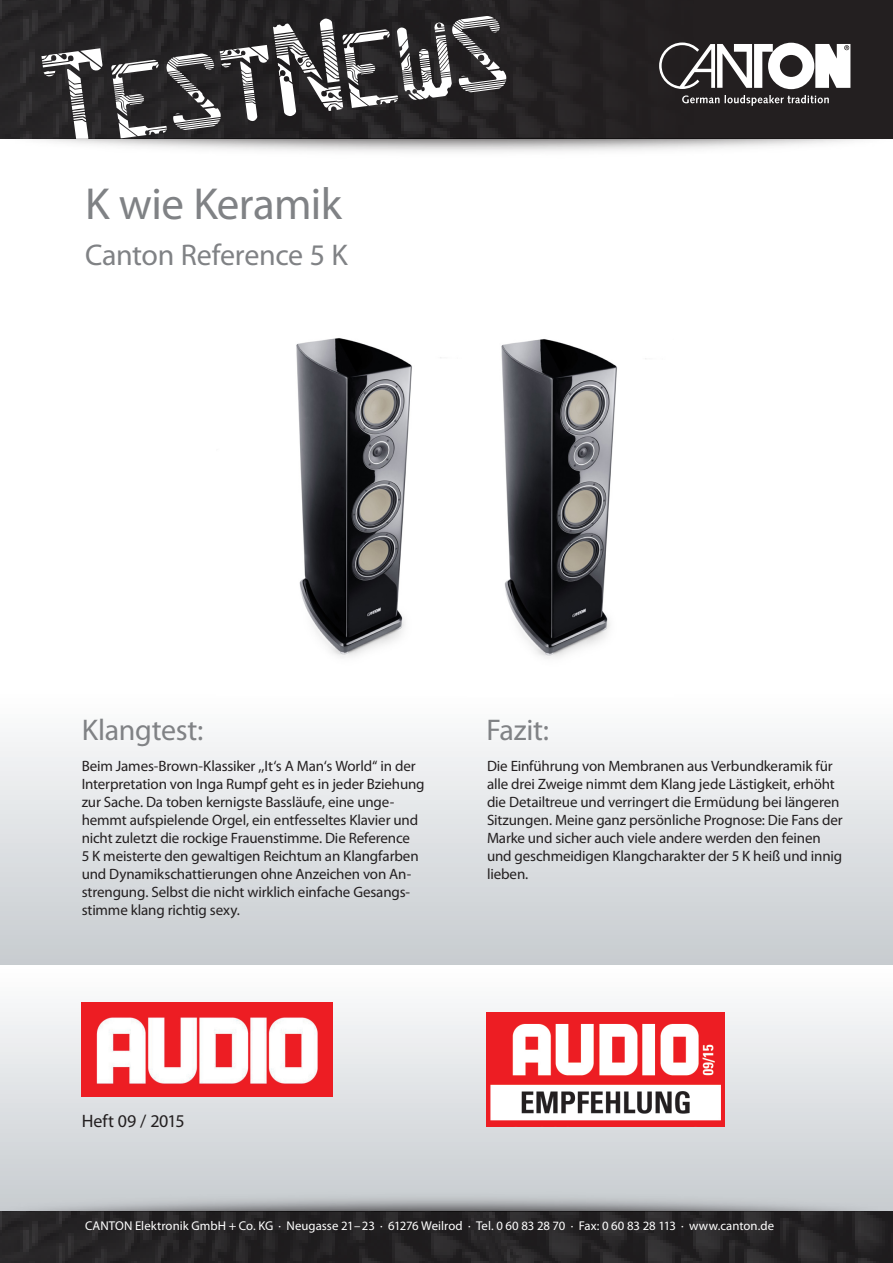
<style>
.page{position:relative;width:893px;height:1263px;background:#fff}
.page>*{position:absolute;margin:0;border:0;box-sizing:border-box;transform-origin:0 0}
.t1{font:45px "Myriad Pro";letter-spacing:-.015em;color:#808285}
.t2{font:30px "Myriad Pro";letter-spacing:-.01em;color:#808285}
.t3{font:18px "Myriad Pro";letter-spacing:-.005em;color:#231f20}
.t4{font:15px/18px "Myriad Pro";letter-spacing:-.01em;color:#231f20}
.t5{font:12.75px "Myriad Pro";color:#fff}
</style>
<div class="page">
<div style="left:0;top:690px;width:893px;height:275px;background:linear-gradient(to bottom,#fefefe,#c6cbcf)"></div>
<svg style="left:0;top:1002px;width:893px;height:183px"></svg>
<img style="left:486px;top:1012px;width:239px;height:115px">
<img style="left:82px;top:1003px;width:251px;height:93px">
<img style="left:217px;top:338px;width:251px;height:357px">
<img style="left:468px;top:339px;width:205px;height:358px">
<img style="left:0;top:0;width:893px;height:152px">
<svg style="left:659px;top:43px;width:191px;height:46px"></svg>
<svg style="left:682px;top:95px;width:147px;height:11px"></svg>
<svg style="left:41px;top:16px;width:465px;height:122px;fill:#272526"></svg>
<img style="left:0;top:1185px;width:893px;height:78px">
<p class="t1" style="left:85px;top:176px;width:258px">K wie Keramik</p>
<p class="t2" style="left:85px;top:236px;width:264px">Canton Reference 5 K</p>
<p class="t2" style="left:82px;top:712px;width:123px">Klangtest:</p>
<p class="t4" style="left:82px;top:756px;width:344px">Beim James-Brown-Klassiker ,,It‘s A Man‘s World“ in der Interpretation von Inga Rumpf geht es in jeder Bziehung zur Sache. Da toben kernigste Bassläufe, eine unge&shy;hemmt aufspielende Orgel, ein entfesseltes Klavier und nicht zuletzt die rockige Frauenstimme. Die Reference<br>5 K meisterte den gewaltigen Reichtum an Klangfarben und Dynamikschattierungen ohne Anzeichen von An&shy;strengung. Selbst die nicht wirklich einfache Gesangs&shy;stimme klang richtig sexy.</p>
<p class="t2" style="left:486px;top:711px;width:64px">Fazit:</p>
<p class="t4" style="left:487px;top:756px;width:357px">Die Einführung von Membranen aus Verbundkeramik für alle drei Zweige nimmt dem Klang jede Lästigkeit, erhöht die Detailtreue und verringert die Ermüdung bei längeren Sitzungen. Meine ganz persönliche Prognose: Die Fans der Marke und sicher auch viele andere werden den feinen und geschmeidigen Klangcharakter der 5 K heiß und innig lieben.</p>
<p class="t3" style="left:82px;top:1110px;width:104px">Heft 09 / 2015</p>
<p class="t5" style="left:85px;top:1218px;width:691px">CANTON Elektronik GmbH + Co. KG · Neugasse 21–23 · 61276 Weilrod · Tel. 0 60 83 28 70 · Fax: 0 60 83 28 113 · www.canton.de</p>
</div>
